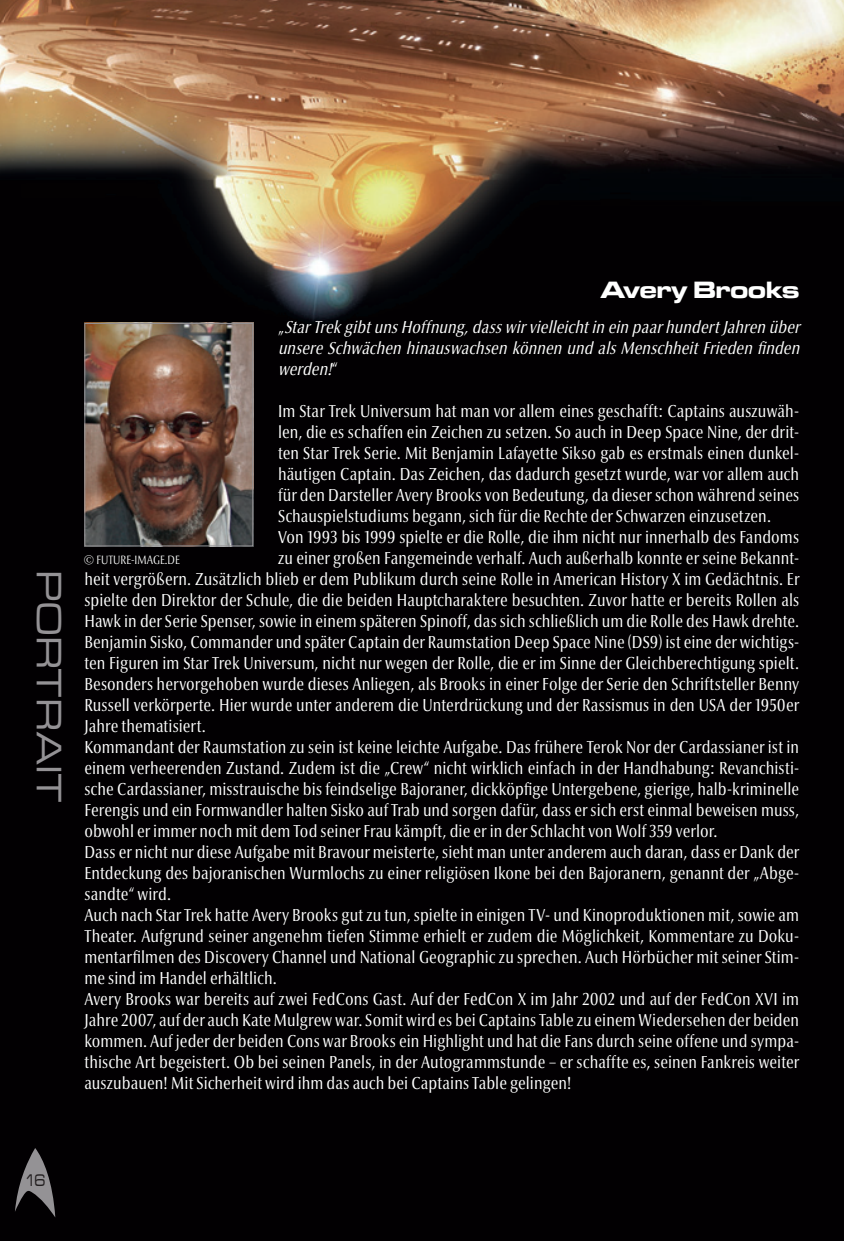
<style>
.page{position:relative;width:844px;height:1241px;background:#fff}
.page>*{position:absolute;margin:0;border:0;box-sizing:border-box;transform-origin:0 0}
.t1{font:500 36.75px "Microgramma Ext D";letter-spacing:.04em;color:#949295}
.t2{font:700 24.5px "Microgramma Ext D";color:#fff}
.t3{font:condensed 17.5px "Optima Nova LT Pro";letter-spacing:.005em;color:#fff}
.t4{font:italic condensed 17.5px/21px "Optima Nova LT Pro";color:#fff;text-align:justify}
.t5{font:500 17.5px "Microgramma Ext D";color:#231f20;scale:.75 1}
.t6{font:300 condensed 12.25px "Optima Nova LT Pro";color:#fff}
.s1{font-style:normal}
</style>
<div class="page">
<div style="left:0;top:0;width:843px;height:1240px;background:#020002"></div>
<img style="left:0;top:0;width:843px;height:363px">
<svg style="left:15px;top:1148px;width:40px;height:69px"></svg>
<hr style="left:843px;top:0;width:1px;height:1240px;background:#020002">
<img style="left:86px;top:325px;width:165px;height:219px">
<div style="left:84px;top:323px;width:169px;height:223px;border:1px solid #949295"></div>
<h1 class="t1" style="left:73px;top:571px;width:232px;rotate:90deg">Portrait</h1>
<h2 class="t2" style="left:600px;top:273px;width:200px">Avery Brooks</h2>
<p class="t4" style="left:278px;top:316px;width:527px"><span class="s1">„</span> StarTrekgibtunsHoffnung,dasswirvielleichtin ein paarhundertJahren über unsereSchwächen hinauswachsen können und alsMenschheitFrieden finden werden!<span class="s1">“</span></p>
<p class="t3" style="left:278px;top:400px;width:522px">Im Star Trek Universum hat man vor allem eines geschafft: Captains auszuwäh-</p>
<p class="t3" style="left:278px;top:421px;width:522px">len, die es schaffen ein Zeichen zu setzen. So auch in Deep Space Nine, der drit-</p>
<p class="t3" style="left:278px;top:442px;width:522px">ten Star Trek Serie. Mit Benjamin Lafayette Sikso gab es erstmals einen dunkel-</p>
<p class="t3" style="left:278px;top:463px;width:522px">häutigen Captain. Das Zeichen, das dadurch gesetzt wurde, war vor allem auch</p>
<p class="t3" style="left:278px;top:484px;width:522px">für den Darsteller Avery Brooks von Bedeutung, da dieser schon während seines</p>
<p class="t3" style="left:278px;top:505px;width:494px">Schauspielstudiums begann, sich für die Rechte der Schwarzen einzusetzen.</p>
<p class="t3" style="left:278px;top:526px;width:522px">Von 1993 bis 1999 spielte er die Rolle, die ihm nicht nur innerhalb des Fandoms</p>
<p class="t3" style="left:278px;top:547px;width:522px">zu einer großen Fangemeinde verhalf. Auch außerhalb konnte er seine Bekannt-</p>
<p class="t3" style="left:84px;top:568px;width:716px">heit vergrößern. Zusätzlich blieb er dem Publikum durch seine Rolle in American History X im Gedächtnis. Er</p>
<p class="t3" style="left:84px;top:589px;width:716px">spielte den Direktor der Schule, die die beiden Hauptcharaktere besuchten. Zuvor hatte er bereits Rollen als</p>
<p class="t3" style="left:84px;top:610px;width:716px">Hawk in der Serie Spenser, sowie in einem späteren Spinoff, das sich schließlich um die Rolle des Hawk drehte.</p>
<p class="t3" style="left:84px;top:631px;width:716px">Benjamin Sisko, Commander und später Captain der Raumstation Deep Space Nine (DS9) ist eine der wichtigs-</p>
<p class="t3" style="left:84px;top:652px;width:716px">ten Figuren im Star Trek Universum, nicht nur wegen der Rolle, die er im Sinne der Gleichberechtigung spielt.</p>
<p class="t3" style="left:84px;top:673px;width:716px">Besonders hervorgehoben wurde dieses Anliegen, als Brooks in einer Folge der Serie den Schriftsteller Benny</p>
<p class="t3" style="left:84px;top:694px;width:716px">Russell verkörperte. Hier wurde unter anderem die Unterdrückung und der Rassismus in den USA der 1950er</p>
<p class="t3" style="left:84px;top:715px;width:123px">Jahre thematisiert.</p>
<p class="t3" style="left:84px;top:736px;width:716px">Kommandant der Raumstation zu sein ist keine leichte Aufgabe. Das frühere Terok Nor der Cardassianer ist in</p>
<p class="t3" style="left:84px;top:757px;width:716px">einem verheerenden Zustand. Zudem ist die „Crew“ nicht wirklich einfach in der Handhabung: Revanchisti-</p>
<p class="t3" style="left:84px;top:778px;width:716px">sche Cardassianer, misstrauische bis feindselige Bajoraner, dickköpfige Untergebene, gierige, halb-kriminelle</p>
<p class="t3" style="left:84px;top:799px;width:716px">Ferengis und ein Formwandler halten Sisko auf Trab und sorgen dafür, dass er sich erst einmal beweisen muss,</p>
<p class="t3" style="left:84px;top:820px;width:634px">obwohl er immer noch mit dem Tod seiner Frau kämpft, die er in der Schlacht von Wolf 359 verlor.</p>
<p class="t3" style="left:84px;top:841px;width:716px">Dass er nicht nur diese Aufgabe mit Bravour meisterte, sieht man unter anderem auch daran, dass er Dank der</p>
<p class="t3" style="left:84px;top:862px;width:716px">Entdeckung des bajoranischen Wurmlochs zu einer religiösen Ikone bei den Bajoranern, genannt der „Abge-</p>
<p class="t3" style="left:84px;top:883px;width:88px">sandte“ wird.</p>
<p class="t3" style="left:84px;top:904px;width:716px">Auch nach Star Trek hatte Avery Brooks gut zu tun, spielte in einigen TV- und Kinoproduktionen mit, sowie am</p>
<p class="t3" style="left:84px;top:925px;width:716px">Theater. Aufgrund seiner angenehm tiefen Stimme erhielt er zudem die Möglichkeit, Kommentare zu Doku-</p>
<p class="t3" style="left:84px;top:946px;width:716px">mentarfilmen des Discovery Channel und National Geographic zu sprechen. Auch Hörbücher mit seiner Stim-</p>
<p class="t3" style="left:84px;top:967px;width:194px">me sind im Handel erhältlich.</p>
<p class="t3" style="left:84px;top:988px;width:716px">Avery Brooks war bereits auf zwei FedCons Gast. Auf der FedCon X im Jahr 2002 und auf der FedCon XVI im</p>
<p class="t3" style="left:84px;top:1009px;width:716px">Jahre 2007, auf der auch Kate Mulgrew war. Somit wird es bei Captains Table zu einem Wiedersehen der beiden</p>
<p class="t3" style="left:84px;top:1030px;width:716px">kommen. Auf jeder der beiden Cons war Brooks ein Highlight und hat die Fans durch seine offene und sympa-</p>
<p class="t3" style="left:84px;top:1051px;width:716px">thische Art begeistert. Ob bei seinen Panels, in der Autogrammstunde – er schaffte es, seinen Fankreis weiter</p>
<p class="t3" style="left:84px;top:1072px;width:488px">auszubauen! Mit Sicherheit wird ihm das auch bei Captains Table gelingen!</p>
<p class="t6" style="left:83px;top:552px;width:97px">© FUTURE-IMAGE.DE</p>
<p class="t5" style="left:25px;top:1168px;width:29px">16</p>
</div>
